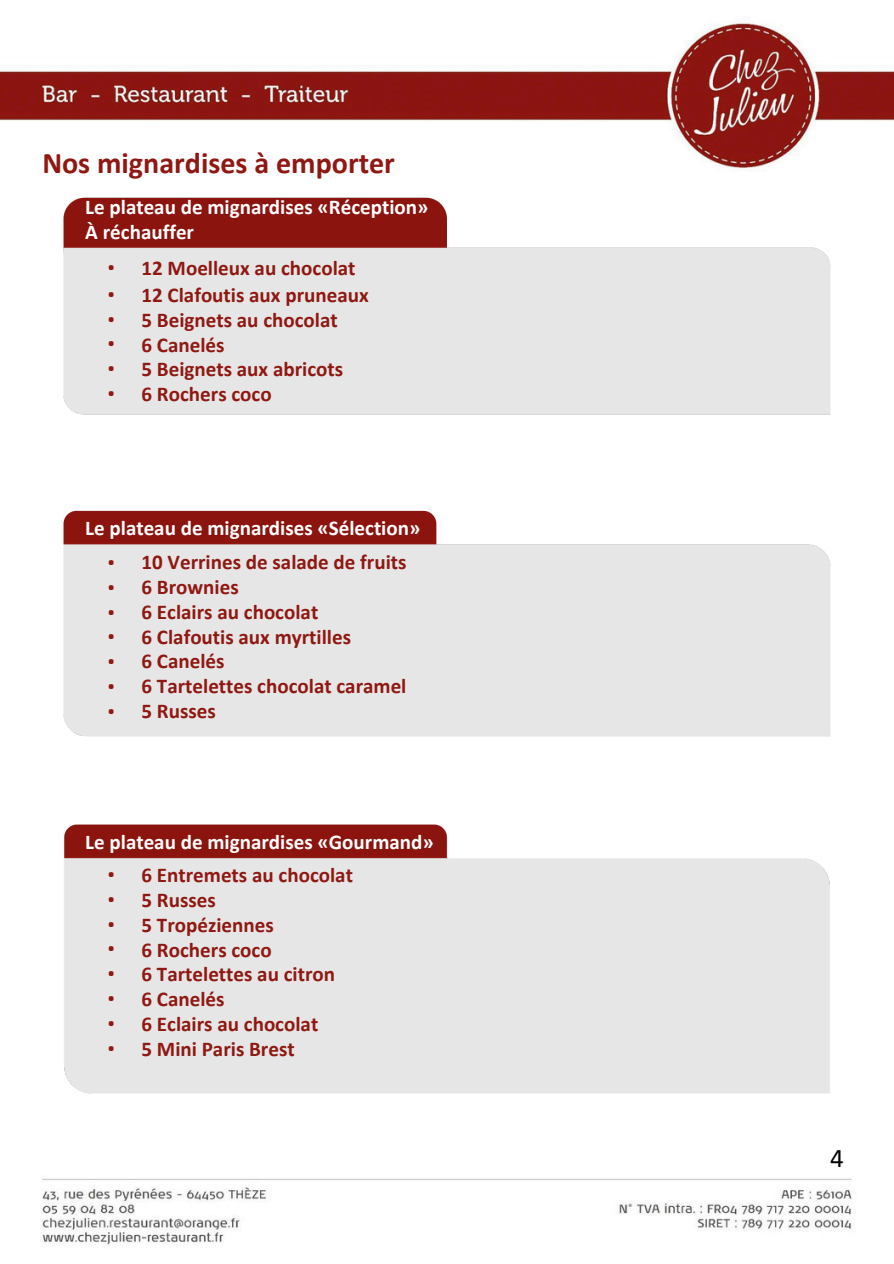
<style>
.page{position:relative;width:894px;height:1264px;background:#fff}
.page>*{position:absolute;margin:0;border:0;box-sizing:border-box;transform-origin:0 0}
.t1{font:700 30px "Calibri";color:#8f1812}
.t2{font:27px "Calibri";color:#000}
.t3{font:700 21.15px "Calibri";color:#8f1812}
.t4{font:21.15px "IBM Plex Sans Cond";color:#8f1812}
.t5{font:700 21px "Calibri";color:#8f1812}
.t6{font:700 21px/24.8px "Calibri";color:#fff}
.t7{font:21px "IBM Plex Sans Cond";color:#8f1812}
</style>
<div class="page">
<img style="left:0;top:22px;width:893px;height:1224px">
<img style="left:56px;top:190px;width:781px;height:231px">
<img style="left:56px;top:817px;width:781px;height:283px">
<img style="left:56px;top:504px;width:781px;height:239px">
<p class="t1" style="left:42px;top:151px;width:354px">Nos mignardises à emporter</p>
<p class="t6" style="left:85px;top:197px;width:344px">Le plateau de mignardises «Réception»<br>À réchauffer</p>
<p class="t7" style="left:108px;top:252px;width:9px">•</p>
<p class="t7" style="left:108px;top:279px;width:9px">•</p>
<p class="t7" style="left:108px;top:304px;width:9px">•</p>
<p class="t4" style="left:108px;top:328px;width:9px">•</p>
<p class="t7" style="left:108px;top:353px;width:9px">•</p>
<p class="t7" style="left:108px;top:378px;width:9px">•</p>
<p class="t5" style="left:141px;top:259px;width:215px">12 Moelleux au chocolat</p>
<p class="t5" style="left:141px;top:286px;width:229px">12 Clafoutis aux pruneaux</p>
<p class="t5" style="left:141px;top:311px;width:198px">5 Beignets au chocolat</p>
<p class="t3" style="left:141px;top:336px;width:85px">6 Canelés</p>
<p class="t5" style="left:141px;top:360px;width:203px">5 Beignets aux abricots</p>
<p class="t5" style="left:141px;top:385px;width:132px">6 Rochers coco</p>
<h1 class="t6" style="left:85px;top:517px;width:336px">Le plateau de mignardises «Sélection»</h1>
<p class="t7" style="left:108px;top:547px;width:9px">•</p>
<p class="t7" style="left:108px;top:572px;width:9px">•</p>
<p class="t7" style="left:108px;top:597px;width:9px">•</p>
<p class="t7" style="left:108px;top:622px;width:9px">•</p>
<p class="t7" style="left:108px;top:646px;width:9px">•</p>
<p class="t7" style="left:108px;top:671px;width:9px">•</p>
<p class="t7" style="left:108px;top:696px;width:9px">•</p>
<p class="t5" style="left:141px;top:553px;width:266px">10 Verrines de salade de fruits</p>
<p class="t5" style="left:141px;top:578px;width:99px">6 Brownies</p>
<p class="t5" style="left:141px;top:603px;width:178px">6 Eclairs au chocolat</p>
<p class="t5" style="left:141px;top:628px;width:211px">6 Clafoutis aux myrtilles</p>
<p class="t5" style="left:141px;top:652px;width:84px">6 Canelés</p>
<p class="t5" style="left:141px;top:677px;width:266px">6 Tartelettes chocolat caramel</p>
<p class="t5" style="left:141px;top:702px;width:76px">5 Russes</p>
<p class="t6" style="left:85px;top:831px;width:350px">Le plateau de mignardises «Gourmand»</p>
<p class="t7" style="left:108px;top:859px;width:9px">•</p>
<p class="t7" style="left:108px;top:884px;width:9px">•</p>
<p class="t7" style="left:108px;top:909px;width:9px">•</p>
<p class="t7" style="left:108px;top:933px;width:9px">•</p>
<p class="t7" style="left:108px;top:958px;width:9px">•</p>
<p class="t7" style="left:108px;top:983px;width:9px">•</p>
<p class="t7" style="left:108px;top:1008px;width:9px">•</p>
<p class="t7" style="left:108px;top:1032px;width:9px">•</p>
<p class="t5" style="left:141px;top:866px;width:213px">6 Entremets au chocolat</p>
<p class="t5" style="left:141px;top:891px;width:76px">5 Russes</p>
<p class="t5" style="left:141px;top:916px;width:134px">5 Tropéziennes</p>
<p class="t5" style="left:141px;top:940px;width:132px">6 Rochers coco</p>
<p class="t5" style="left:141px;top:965px;width:195px">6 Tartelettes au citron</p>
<p class="t5" style="left:141px;top:990px;width:84px">6 Canelés</p>
<p class="t5" style="left:141px;top:1015px;width:178px">6 Eclairs au chocolat</p>
<p class="t5" style="left:141px;top:1039px;width:155px">5 Mini Paris Brest</p>
<p class="t2" style="left:829px;top:1146px;width:15px">4</p>
</div>
